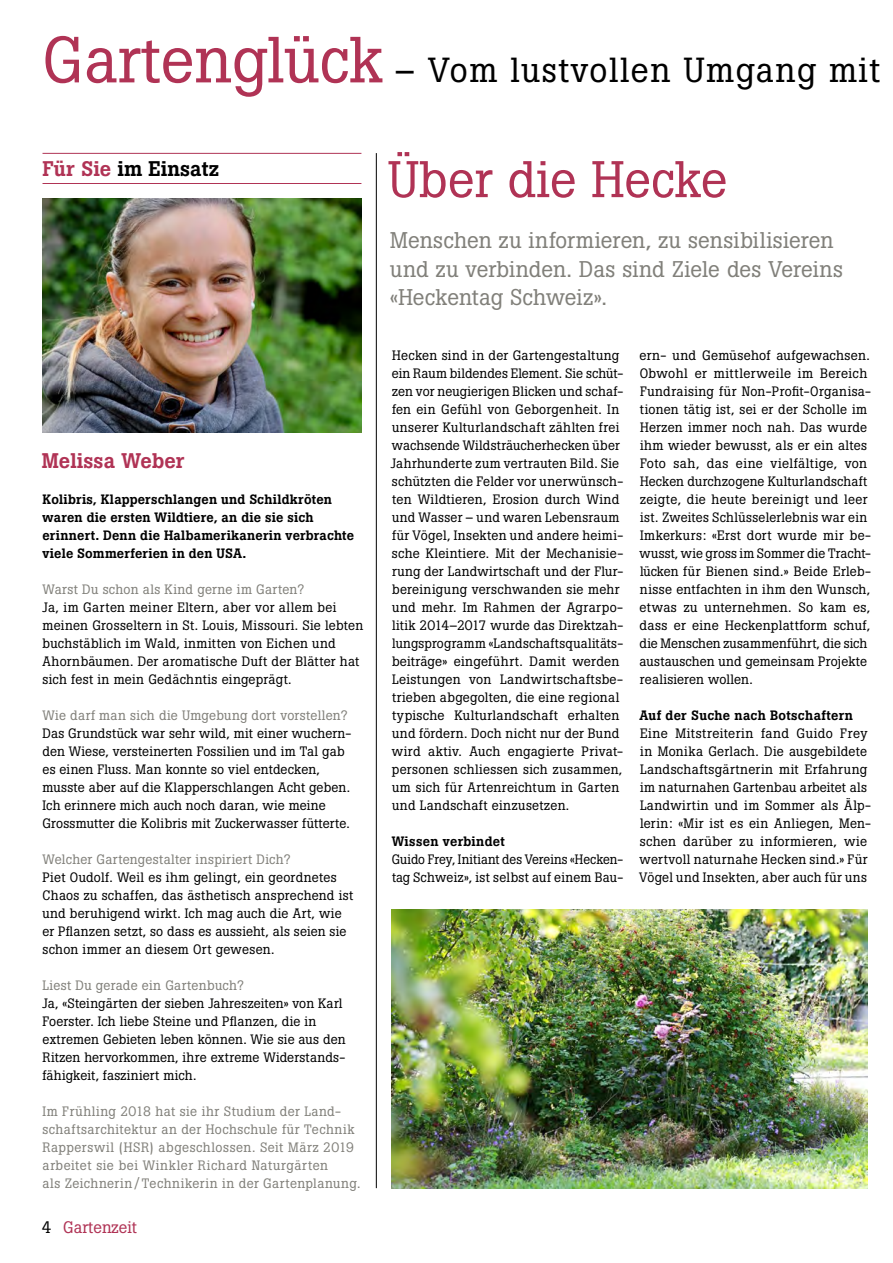
<style>
.page{position:relative;width:893px;height:1263px;background:#fff}
.page>*{position:absolute;margin:0;border:0;box-sizing:border-box;transform-origin:0 0}
.t1{font:51px "Boton";color:#b03355}
.t2{font:34.5px "Boton";letter-spacing:.045em;color:#000}
.t3{font:22.5px/28.5px "Boton";letter-spacing:.005em;color:#81807a}
.t4{font:500 21px "Boton";color:#000}
.t5{font:500 21px "Boton";color:#b03355}
.t6{font:16.5px "Boton";color:#b03355}
.t7{font:13.5px/18px "Boton";letter-spacing:.02em;color:#000}
.t8{font:13.5px/18px "Boton";letter-spacing:.035em;color:#81807a}
.t9{font:500 13.5px/18px "Boton";letter-spacing:.015em;color:#000}
.t10{font:13.5px "Boton";letter-spacing:.015em;color:#81807a}
.s1{font-size:64.5px;color:#b03355}
.s2{color:#b03355}
.s3{color:#000}
</style>
<div class="page">
<img style="left:43px;top:198px;width:318px;height:234px">
<hr style="left:376px;top:153px;width:1px;height:1035px;background:#000">
<hr style="left:43px;top:153px;width:318px;height:1px;background:#b03355">
<hr style="left:43px;top:183px;width:318px;height:1px;background:#b03355">
<img style="left:391px;top:910px;width:477px;height:278px">
<h2 class="t2" style="left:43px;top:50px;width:839px"><span class="s1">Gartenglück</span> – Vom lustvollen Umgang mit</h2>
<h3 class="t4" style="left:43px;top:156px;width:178px"><span class="s2">Für Sie</span> im Einsatz</h3>
<h1 class="t1" style="left:388px;top:149px;width:341px">Über die Hecke</h1>
<h3 class="t3" style="left:390px;top:226px;width:454px">Menschen zu informieren, zu sensibilisieren und zu verbinden. Das sind Ziele des Vereins «Heckentag Schweiz».</h3>
<h3 class="t5" style="left:42px;top:448px;width:144px">Melissa Weber</h3>
<p class="t9" style="left:43px;top:490px;width:313px">Kolibris, Klapperschlangen und Schildkröten waren die ersten Wildtiere, an die sie sich erinnert. Denn die Halbamerikanerin verbrachte viele Sommerferien in den USA.</p>
<p class="t8" style="left:43px;top:580px;width:263px">Warst Du schon als Kind gerne im Garten?</p>
<p class="t7" style="left:43px;top:598px;width:322px">Ja, im Garten meiner Eltern, aber vor allem bei meinen Grosseltern in St. Louis, Missouri. Sie lebten buchstäblich im Wald, inmitten von Eichen und Ahornbäumen. Der aromatische Duft der Blätter hat sich fest in mein Gedächntis eingeprägt.</p>
<p class="t8" style="left:43px;top:706px;width:307px">Wie darf man sich die Umgebung dort vorstellen?</p>
<p class="t7" style="left:43px;top:724px;width:310px">Das Grundstück war sehr wild, mit einer wuchern&shy;den Wiese, versteinerten Fossilien und im Tal gab es einen Fluss. Man konnte so viel entdecken, musste aber auf die Klapperschlangen Acht geben.<br>Ich erinnere mich auch noch daran, wie meine Grossmutter die Kolibris mit Zuckerwasser fütterte.</p>
<p class="t10" style="left:43px;top:851px;width:250px">Welcher Gartengestalter inspiriert Dich?</p>
<p class="t7" style="left:43px;top:868px;width:312px">Piet Oudolf. Weil es ihm gelingt, ein geordnetes Chaos zu schaffen, das ästhetisch ansprechend ist und beruhigend wirkt. Ich mag auch die Art, wie er Pflanzen setzt, so dass es aussieht, als seien sie schon immer an diesem Ort gewesen.</p>
<p class="t8" style="left:43px;top:976px;width:203px">Liest Du gerade ein Gartenbuch?</p>
<p class="t7" style="left:43px;top:994px;width:305px">Ja, «Steingärten der sieben Jahreszeiten» von Karl Foerster. Ich liebe Steine und Pflanzen, die in extremen Gebieten leben können. Wie sie aus den Ritzen hervorkommen, ihre extreme Widerstands&shy;fähigkeit, fasziniert mich.</p>
<p class="t8" style="left:43px;top:1102px;width:319px">Im Frühling 2018 hat sie ihr Studium der Land&shy;schaftsarchitektur an der Hochschule für Technik Rapperswil (HSR) abgeschlossen. Seit März 2019 arbeitet sie bei Winkler Richard Naturgärten<br>als Zeichnerin / Technikerin in der Gartenplanung.</p>
<p class="t6" style="left:42px;top:1217px;width:97px"><span class="s3">4</span> Gartenzeit</p>
<p class="t7" style="left:391px;top:346px;width:234px">Hecken sind in der Gartengestaltung ein Raum bildendes Element. Sie schüt&shy;zen vor neugierigen Blicken und schaf&shy;fen ein Gefühl von Geborgenheit. In unserer Kulturlandschaft zählten frei wachsende Wildsträucherhecken über Jahrhunderte zum vertrauten Bild. Sie schützten die Felder vor unerwünsch&shy;ten Wildtieren, Erosion durch Wind und Wasser – und waren Lebensraum für Vögel, Insekten und andere heimi&shy;sche Kleintiere. Mit der Mechanisie&shy;rung der Landwirtschaft und der Flur&shy;bereinigung verschwanden sie mehr und mehr. Im Rahmen der Agrarpo&shy;litik 2014–2017 wurde das Direktzah&shy;lungsprogramm «Landschaftsqualitäts&shy;beiträge» eingeführt. Damit werden Leistungen von Landwirtschaftsbe&shy;trieben abgegolten, die eine regional typische Kulturlandschaft erhalten und fördern. Doch nicht nur der Bund wird aktiv. Auch engagierte Privat&shy;personen schliessen sich zusammen, um sich für Artenreichtum in Garten und Landschaft einzusetzen.</p>
<p class="t9" style="left:392px;top:832px;width:115px">Wissen verbindet</p>
<p class="t7" style="left:392px;top:850px;width:233px">Guido Frey, Initiant des Vereins «Hecken&shy;tag Schweiz», ist selbst auf einem Bau-</p>
<p class="t7" style="left:639px;top:346px;width:233px">ern- und Gemüsehof aufgewachsen.<br>Obwohl er mittlerweile im Bereich Fundraising für Non-Profit-Organisa&shy;tionen tätig ist, sei er der Scholle im Herzen immer noch nah. Das wurde ihm wieder bewusst, als er ein altes Foto sah, das eine vielfältige, von Hecken durchzogene Kulturlandschaft zeigte, die heute bereinigt und leer ist. Zweites Schlüsselerlebnis war ein Imkerkurs: «Erst dort wurde mir be&shy;wusst, wie gross im Sommer die Tracht&shy;lücken für Bienen sind.» Beide Erleb&shy;nisse entfachten in ihm den Wunsch, etwas zu unternehmen. So kam es, dass er eine Heckenplattform schuf, die Menschen zusammenführt, die sich austauschen und gemeinsam Projekte realisieren wollen.</p>
<p class="t9" style="left:639px;top:706px;width:215px">Auf der Suche nach Botschaftern</p>
<p class="t7" style="left:639px;top:724px;width:233px">Eine Mitstreiterin fand Guido Frey in Monika Gerlach. Die ausgebildete Landschaftsgärtnerin mit Erfahrung im naturnahen Gartenbau arbeitet als Landwirtin und im Sommer als Älp&shy;lerin: «Mir ist es ein Anliegen, Men&shy;schen darüber zu informieren, wie wertvoll naturnahe Hecken sind.» Für Vögel und Insekten, aber auch für uns</p>
</div>
